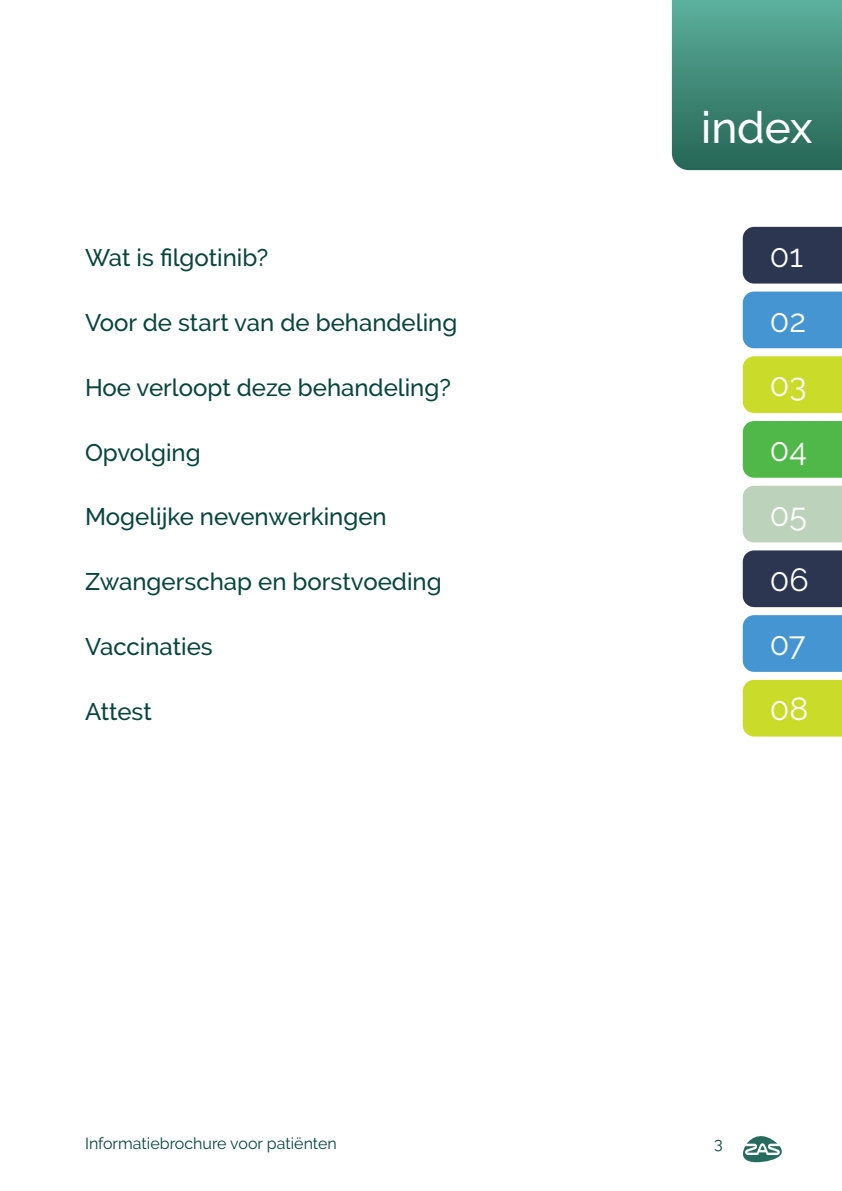
<style>
.page{position:relative;width:842px;height:1191px;background:#fff}
.page>*{position:absolute;margin:0;border:0;box-sizing:border-box;transform-origin:0 0}
.t1{font:500 44px "Raleway";color:#fff}
.t2{font:32px "Raleway";color:#fff}
.t3{font:500 24px "Raleway";color:#08453c}
.t4{font:16px "Raleway";color:#08453c}
</style>
<div class="page">
<svg style="left:672px;top:0;width:170px;height:170px;background:#418a79"></svg>
<div style="left:743px;top:227px;width:99px;height:56px;background:#2c3651"></div>
<div style="left:743px;top:291px;width:99px;height:57px;background:#4495d1"></div>
<div style="left:743px;top:356px;width:99px;height:57px;background:#cbdb2a"></div>
<div style="left:743px;top:421px;width:99px;height:57px;background:#50b848"></div>
<div style="left:743px;top:486px;width:99px;height:56px;background:#bcd2ba"></div>
<div style="left:743px;top:550px;width:99px;height:57px;background:#2c3651"></div>
<div style="left:743px;top:615px;width:99px;height:57px;background:#4495d1"></div>
<div style="left:743px;top:680px;width:99px;height:56px;background:#cbdb2a"></div>
<svg style="left:743px;top:1136px;width:39px;height:26px"></svg>
<h1 class="t1" style="left:701px;top:102px;width:113px">index</h1>
<p class="t3" style="left:85px;top:244px;width:185px">Wat is filgotinib?</p>
<h2 class="t2" style="left:770px;top:237px;width:35px">01</h2>
<p class="t3" style="left:85px;top:309px;width:374px">Voor de start van de behandeling</p>
<h2 class="t2" style="left:770px;top:302px;width:38px">02</h2>
<p class="t3" style="left:85px;top:373px;width:367px">Hoe verloopt deze behandeling?</p>
<h2 class="t2" style="left:770px;top:366px;width:38px">03</h2>
<p class="t3" style="left:85px;top:438px;width:117px">Opvolging</p>
<h2 class="t2" style="left:770px;top:431px;width:39px">04</h2>
<p class="t3" style="left:85px;top:503px;width:303px">Mogelijke nevenwerkingen</p>
<h2 class="t2" style="left:770px;top:496px;width:39px">05</h2>
<p class="t3" style="left:85px;top:568px;width:358px">Zwangerschap en borstvoeding</p>
<h2 class="t2" style="left:770px;top:560px;width:40px">06</h2>
<p class="t3" style="left:85px;top:632px;width:129px">Vaccinaties</p>
<h2 class="t2" style="left:770px;top:625px;width:37px">07</h2>
<p class="t3" style="left:85px;top:697px;width:68px">Attest</p>
<h2 class="t2" style="left:770px;top:690px;width:40px">08</h2>
<p class="t4" style="left:85px;top:1134px;width:253px">Informatiebrochure voor patiënten</p>
<p class="t4" style="left:714px;top:1134px;width:10px">3</p>
</div>
